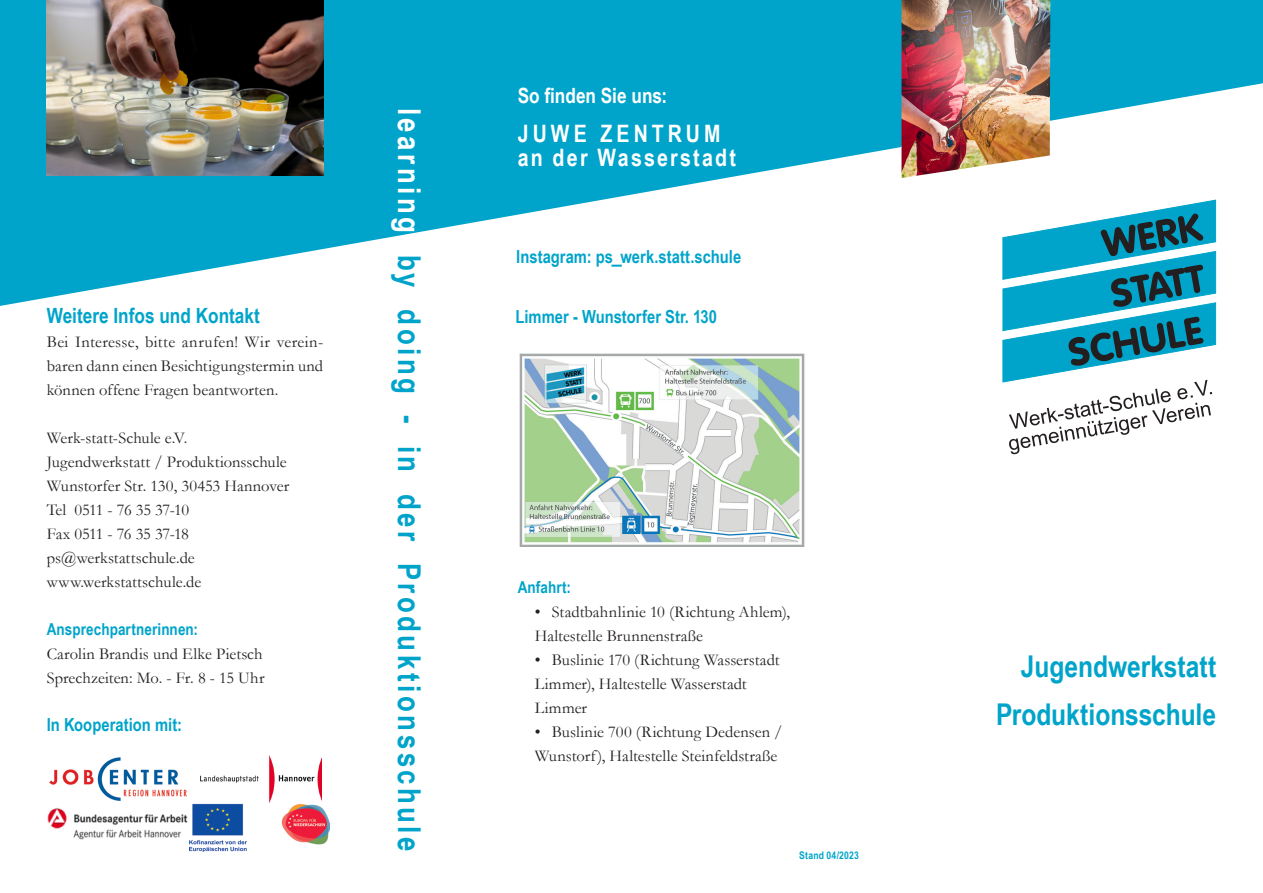
<style>
.page{position:relative;width:1263px;height:893px;background:#fff}
.page>*{position:absolute;margin:0;border:0;box-sizing:border-box;transform-origin:0 0}
.gestürzte_Zeile{font:700 31.5px "Arial Narrow";letter-spacing:.11em;color:#00a4ca}
.Titel_auf_Seite_1{font:700 30px "Arial Narrow";color:#00a4ca}
.Text_fett{font:700 24px/24px "Arial Narrow";letter-spacing:.095em;color:#fff}
.Überschrift1{font:700 21px "Arial Narrow";color:#00a4ca}
.Text_fett-2{font:700 21px "Arial Narrow";color:#fff}
.Überschrift_3_blau{font:700 18px "Arial Narrow";color:#00a4ca}
.Text{font:16.5px/24px "Garamond";letter-spacing:.005em;color:#231f20}
.Text-2{font:16.5px/24px "Garamond";letter-spacing:-.03em;color:#231f20}
.Überschrift2{font:700 16.5px "Arial Narrow";letter-spacing:.005em;color:#00a4ca}
.Untertitel_auf_Seite{font:700 10.5px "Arial Narrow";letter-spacing:.02em;color:#00a4ca}
.s1{color:#fff}
.s2{font-family:"Arial"}
</style>
<div class="page">
<svg style="left:0;top:0;width:1263px;height:306px;fill:#00a4ca"></svg>
<img style="left:47px;top:0;width:276px;height:175px">
<svg style="left:1002px;top:200px;width:214px;height:254px"></svg>
<img style="left:901px;top:0;width:149px;height:178px">
<img style="left:47px;top:808px;width:141px;height:32px">
<img style="left:49px;top:757px;width:137px;height:44px">
<img style="left:201px;top:755px;width:121px;height:48px">
<img style="left:519px;top:353px;width:286px;height:194px">
<img style="left:189px;top:804px;width:141px;height:48px">
<p class="Überschrift1" style="left:47px;top:300px;width:215px">Weitere Infos und Kontakt</p>
<p class="Text" style="left:47px;top:330px;width:278px;text-align:justify">Bei Interesse, bitte anrufen! Wir verein&shy;baren dann einen Besichtigungstermin und können offene Fragen beantworten.</p>
<p class="Text" style="left:47px;top:426px;width:241px">Werk-statt-Schule e.V.<br>Jugendwerkstatt / Produktionsschule</p>
<p class="Text" style="left:47px;top:474px;width:244px">Wunstorfer Str. 130, 30453 Hannover</p>
<p class="Text-2" style="left:47px;top:498px;width:144px">Tel 0511 - 76 35 37-10<br>Fax 0511 - 76 35 37-18</p>
<p class="Text" style="left:47px;top:546px;width:150px">ps@werkstattschule.de</p>
<p class="Text" style="left:47px;top:570px;width:156px">www.werkstattschule.de</p>
<p class="Überschrift2" style="left:47px;top:617px;width:153px">Ansprechpartnerinnen:</p>
<p class="Text" style="left:47px;top:642px;width:217px">Carolin Brandis und Elke Pietsch</p>
<p class="Text" style="left:47px;top:666px;width:219px">Sprechzeiten: Mo. - Fr. 8 - 15 Uhr</p>
<p class="Überschrift_3_blau" style="left:47px;top:711px;width:137px">In Kooperation mit:</p>
<p class="gestürzte_Zeile" style="left:433px;top:108px;width:746px;rotate:90deg"><span class="s1">learning</span> by doing - in der Produktionsschule</p>
<p class="Text_fett-2" style="left:518px;top:80px;width:151px">So finden Sie uns:</p>
<p class="Text_fett" style="left:518px;top:120px;width:220px">JUWE ZENTRUM an der Wasserstadt</p>
<p class="Überschrift_3_blau" style="left:516px;top:243px;width:226px">Instagram: ps<span class="s2">_</span>werk.statt.schule</p>
<p class="Überschrift_3_blau" style="left:516px;top:303px;width:203px">Limmer - Wunstorfer Str. 130</p>
<p class="Überschrift2" style="left:518px;top:575px;width:55px">Anfahrt:</p>
<p class="Text" style="left:535px;top:599px;width:257px">• Stadtbahnlinie 10 (Richtung Ahlem),<br>Haltestelle Brunnenstraße</p>
<p class="Text" style="left:535px;top:647px;width:246px">• Buslinie 170 (Richtung Wasserstadt<br>Limmer), Haltestelle Wasserstadt<br>Limmer</p>
<p class="Text" style="left:535px;top:719px;width:249px">• Buslinie 700 (Richtung Dedensen /<br>Wunstorf), Haltestelle Steinfeldstraße</p>
<p class="Untertitel_auf_Seite" style="left:799px;top:847px;width:61px">Stand 04/2023</p>
<p class="Titel_auf_Seite_1" style="left:1021px;top:643px;width:197px">Jugendwerkstatt</p>
<p class="Titel_auf_Seite_1" style="left:996px;top:691px;width:222px">Produktionsschule</p>
</div>
